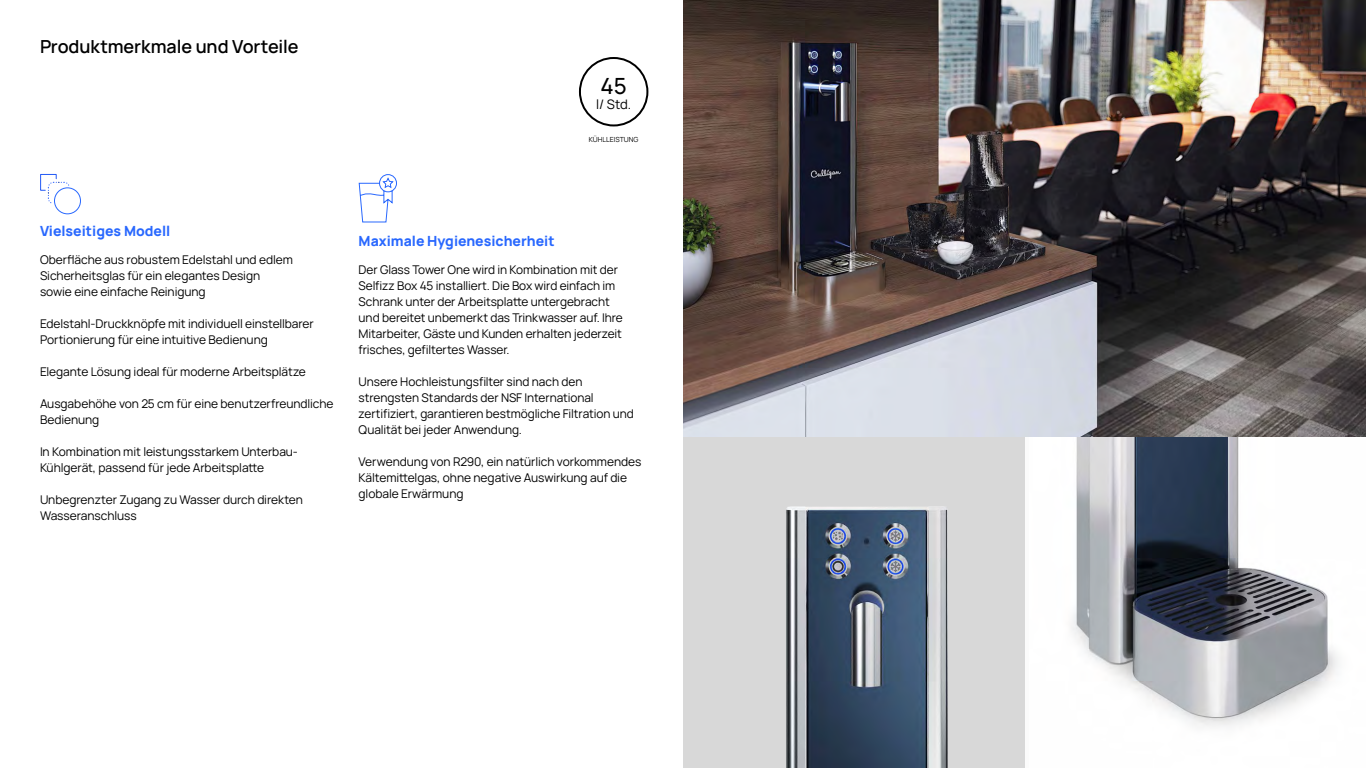
<style>
.page{position:relative;width:1366px;height:768px;background:#fff}
.page>*{position:absolute;margin:0;border:0;box-sizing:border-box;transform-origin:0 0}
.t1{font:500 22.3px "Manrope";color:#000}
.t2{font:600 18px "Manrope";letter-spacing:-.005em;color:#000}
.t3{font:800 14px "Manrope";color:#2968fe}
.t4{font:13.1px "Manrope";color:#000}
.t5{font:12px/16px "Manrope";letter-spacing:-.005em;color:#000}
.t6{font:7px "Manrope";color:#000}
</style>
<div class="page">
<img style="left:1071px;top:437px;width:267px;height:290px">
<img style="left:684px;top:0;width:682px;height:437px">
<div style="left:579px;top:57px;width:69px;height:69px;border:2px solid #000;border-radius:50%"></div>
<img style="left:684px;top:437px;width:338px;height:331px">
<svg style="left:40px;top:174px;width:30px;height:30px"></svg>
<div style="left:54px;top:187px;width:27px;height:27px;border:1px solid #2968fe;border-radius:50%"></div>
<svg style="left:358px;top:174px;width:39px;height:49px"></svg>
<h2 class="t2" style="left:40px;top:32px;width:260px">Produktmerkmale und Vorteile</h2>
<h1 class="t1" style="left:601px;top:68px;width:28px">45</h1>
<p class="t4" style="left:596px;top:94px;width:36px">l/ Std.</p>
<p class="t6" style="left:589px;top:135px;width:51px">KÜHLLEISTUNG</p>
<p class="t3" style="left:40px;top:219px;width:132px">Vielseitiges Modell</p>
<p class="t5" style="left:40px;top:251px;width:254px">Oberfläche aus robustem Edelstahl und edlem<br>Sicherheitsglas für ein elegantes Design sowie eine einfache Reinigung</p>
<p class="t5" style="left:40px;top:315px;width:275px">Edelstahl-Druckknöpfe mit individuell einstellbarer<br>Portionierung für eine intuitive Bedienung</p>
<p class="t5" style="left:40px;top:363px;width:267px">Elegante Lösung ideal für moderne Arbeitsplätze</p>
<p class="t5" style="left:40px;top:395px;width:295px">Ausgabehöhe von 25 cm für eine benutzerfreundliche<br>Bedienung</p>
<p class="t5" style="left:40px;top:443px;width:260px">In Kombination mit leistungsstarkem Unterbau-<br>Kühlgerät, passend für jede Arbeitsplatte</p>
<p class="t5" style="left:40px;top:491px;width:264px">Unbegrenzter Zugang zu Wasser durch direkten<br>Wasseranschluss</p>
<p class="t3" style="left:359px;top:229px;width:198px">Maximale Hygienesicherheit</p>
<p class="t5" style="left:359px;top:261px;width:266px">Der Glass Tower One wird in Kombination mit der Selfizz Box 45 installiert. Die Box wird einfach im Schrank unter der Arbeitsplatte untergebracht und bereitet unbemerkt das Trinkwasser auf. Ihre Mitarbeiter, Gäste und Kunden erhalten jederzeit frisches, gefiltertes Wasser.</p>
<p class="t5" style="left:359px;top:373px;width:277px">Unsere Hochleistungsfilter sind nach den strengsten Standards der NSF International zertifiziert, garantieren bestmögliche Filtration und Qualität bei jeder Anwendung.</p>
<p class="t5" style="left:359px;top:453px;width:284px">Verwendung von R290, ein natürlich vorkommendes<br>Kältemittelgas, ohne negative Auswirkung auf die globale Erwärmung</p>
</div>
